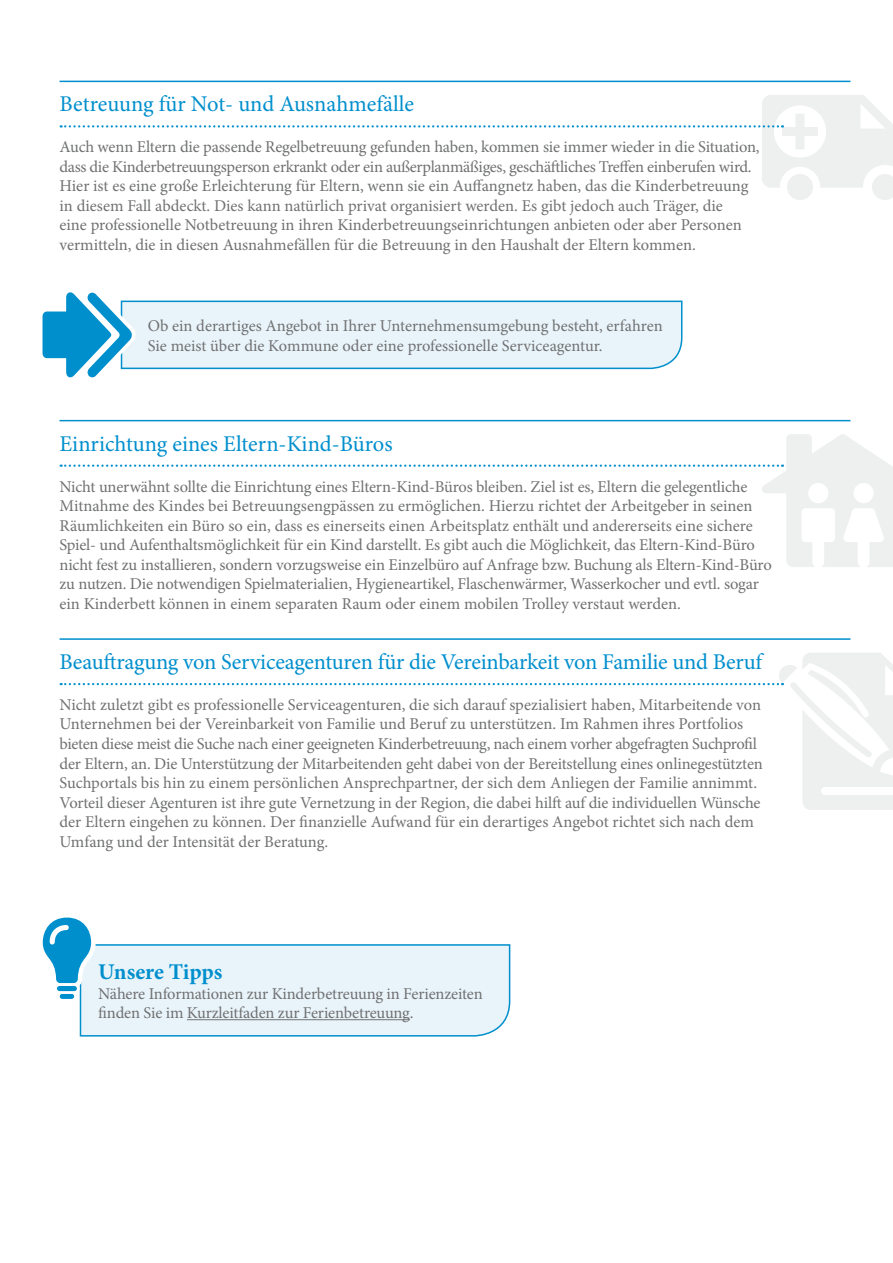
<style>
.page{position:relative;width:893px;height:1263px;background:#fff}
.page>*{position:absolute;margin:0;border:0;box-sizing:border-box;transform-origin:0 0}
.t1{font:22.5px "Minion Pro";letter-spacing:-.01em;color:#008fcd}
.t2{font:700 22.5px "Minion Pro";letter-spacing:-.005em;color:#008fcd}
.t3{font:16.5px/19.5px "Minion Pro";letter-spacing:-.01em;color:#707172}
</style>
<div class="page">
<svg style="left:43px;top:292px;width:640px;height:86px"></svg>
<svg style="left:61px;top:434px;width:832px;height:133px"></svg>
<hr style="left:60px;top:420px;width:790px;height:1px;background:#008fcd">
<svg style="left:61px;top:95px;width:832px;height:105px"></svg>
<hr style="left:60px;top:81px;width:790px;height:1px;background:#008fcd">
<svg style="left:61px;top:653px;width:832px;height:157px"></svg>
<hr style="left:60px;top:638px;width:790px;height:2px;background:#008fcd">
<svg style="left:42px;top:917px;width:469px;height:120px"></svg>
<div style="left:58px;top:992px;width:17px;height:8px;background:#008fcd;border-radius:4px"></div>
<div style="left:57px;top:991px;width:20px;height:11px;border:3px solid #fff;border-radius:4px"></div>
<div style="left:56px;top:985px;width:22px;height:7px;background:#008fcd;border-radius:4px"></div>
<div style="left:54px;top:983px;width:26px;height:11px;border:3px solid #fff;border-radius:4px"></div>
<h1 class="t1" style="left:60px;top:89px;width:356px">Betreuung für Not- und Ausnahmefälle</h1>
<p class="t3" style="left:60px;top:137px;width:702px">Auch wenn Eltern die passende Regelbetreuung gefunden haben, kommen sie immer wieder in die Situation, dass die Kinderbetreuungsperson erkrankt oder ein außerplanmäßiges, geschäftliches Treffen einberufen wird.<br>Hier ist es eine große Erleichterung für Eltern, wenn sie ein Auffangnetz haben, das die Kinderbetreuung in diesem Fall abdeckt. Dies kann natürlich privat organisiert werden. Es gibt jedoch auch Träger, die<br>eine professionelle Notbetreuung in ihren Kinderbetreuungseinrichtungen anbieten oder aber Personen vermitteln, die in diesen Ausnahmefällen für die Betreuung in den Haushalt der Eltern kommen.</p>
<p class="t3" style="left:148px;top:316px;width:516px">Ob ein derartiges Angebot in Ihrer Unternehmensumgebung besteht, erfahren<br>Sie meist über die Kommune oder eine professionelle Serviceagentur.</p>
<h1 class="t1" style="left:60px;top:428px;width:335px">Einrichtung eines Eltern-Kind-Büros</h1>
<p class="t3" style="left:60px;top:477px;width:714px">Nicht unerwähnt sollte die Einrichtung eines Eltern-Kind-Büros bleiben. Ziel ist es, Eltern die gelegentliche Mitnahme des Kindes bei Betreuungsengpässen zu ermöglichen. Hierzu richtet der Arbeitgeber in seinen Räumlichkeiten ein Büro so ein, dass es einerseits einen Arbeitsplatz enthält und andererseits eine sichere Spiel- und Aufenthaltsmöglichkeit für ein Kind darstellt. Es gibt auch die Möglichkeit, das Eltern-Kind-Büro nicht fest zu installieren, sondern vorzugsweise ein Einzelbüro auf Anfrage bzw. Buchung als Eltern-Kind-Büro zu nutzen. Die notwendigen Spielmaterialien, Hygieneartikel, Flaschenwärmer, Wasserkocher und evtl. sogar ein Kinderbett können in einem separaten Raum oder einem mobilen Trolley verstaut werden.</p>
<h1 class="t1" style="left:60px;top:647px;width:704px">Beauftragung von Serviceagenturen für die Vereinbarkeit von Familie und Beruf</h1>
<p class="t3" style="left:60px;top:695px;width:705px">Nicht zuletzt gibt es professionelle Serviceagenturen, die sich darauf spezialisiert haben, Mitarbeitende von Unternehmen bei der Vereinbarkeit von Familie und Beruf zu unterstützen. Im Rahmen ihres Portfolios bieten diese meist die Suche nach einer geeigneten Kinderbetreuung, nach einem vorher abgefragten Suchprofil der Eltern, an. Die Unterstützung der Mitarbeitenden geht dabei von der Bereitstellung eines onlinegestützten Suchportals bis hin zu einem persönlichen Ansprechpartner, der sich dem Anliegen der Familie annimmt.<br>Vorteil dieser Agenturen ist ihre gute Vernetzung in der Region, die dabei hilft auf die individuellen Wünsche der Eltern eingehen zu können. Der finanzielle Aufwand für ein derartiges Angebot richtet sich nach dem Umfang und der Intensität der Beratung.</p>
<h1 class="t2" style="left:98px;top:956px;width:126px">Unsere Tipps</h1>
<p class="t3" style="left:98px;top:984px;width:386px">Nähere Informationen zur Kinderbetreuung in Ferienzeiten finden Sie im Kurzleitfaden zur Ferienbetreuung.</p>
</div>
